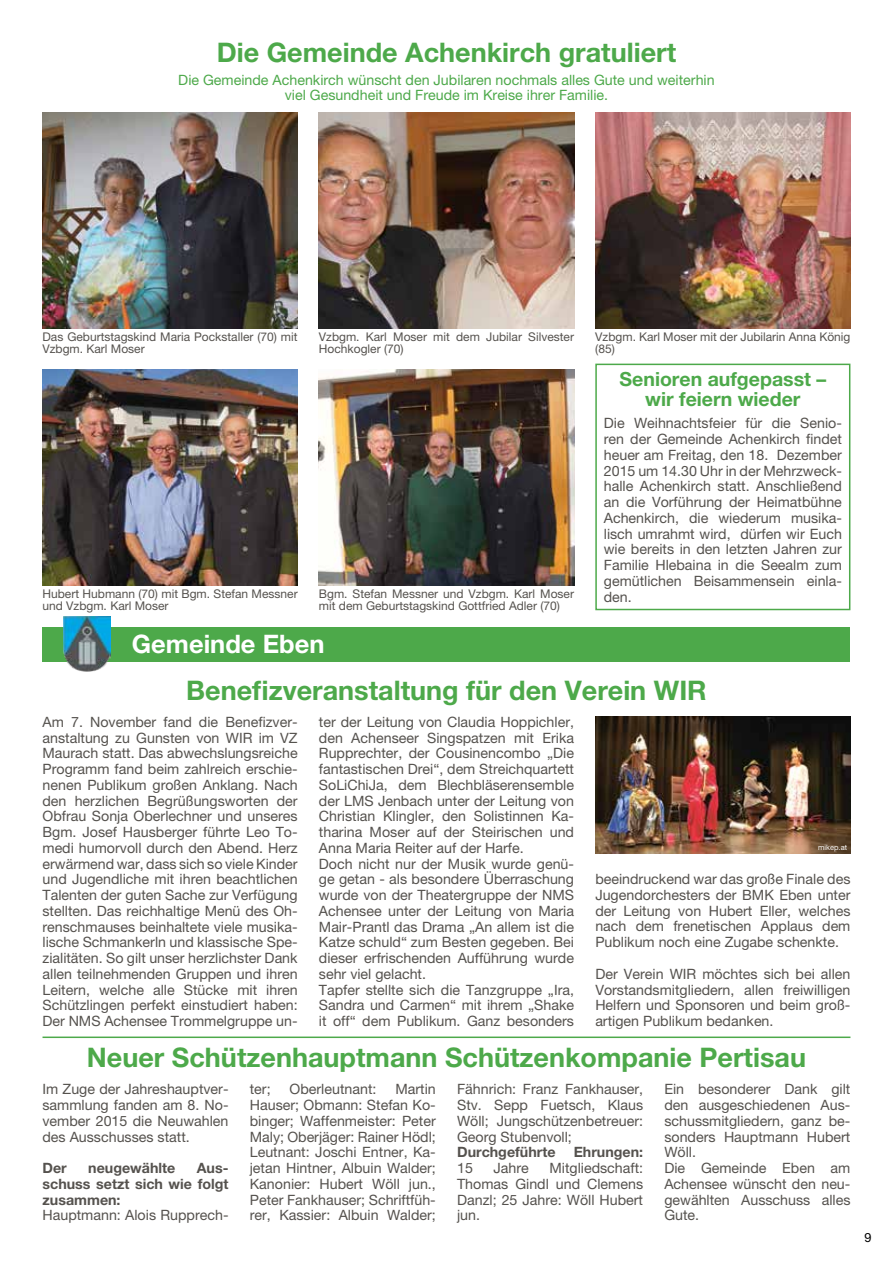
<style>
.page{position:relative;width:893px;height:1263px;background:#fff}
.page>*{position:absolute;margin:0;border:0;box-sizing:border-box;transform-origin:0 0}
.t1{font:700 27px "Helvetica Neue LT Pro";color:#4da94a}
.t2{font:700 25.5px "Helvetica Neue LT Pro";color:#fff}
.t3{font:700 19.5px/19.5px "Helvetica Neue LT Pro";color:#4da94a;text-align:center}
.t4{font:14.25px/15.8px "Helvetica Neue LT Pro";color:#55524e;text-align:justify}
.t5{font:14.25px/15.8px "Helvetica Neue LT Pro";color:#4da94a;text-align:center}
.t6{font:700 14.25px/15.8px "Helvetica Neue LT Pro";color:#55524e;text-align:justify}
.t7{font:12.75px "Helvetica Neue LT Pro";color:#000}
.t8{font:12px/12px "Helvetica Neue LT Pro";color:#55524e}
.t9{font:7.5px "Helvetica Neue LT Pro";color:#fff}
</style>
<div class="page">
<div style="left:595px;top:364px;width:255px;height:246px;background:#fff;border:2px solid #4da94a"></div>
<hr style="left:43px;top:1036px;width:807px;height:2px;background:#4da94a">
<div style="left:43px;top:627px;width:807px;height:34px;background:#4da94a"></div>
<img style="left:64px;top:617px;width:47px;height:55px">
<img style="left:595px;top:717px;width:255px;height:136px">
<img style="left:43px;top:112px;width:255px;height:216px">
<img style="left:319px;top:112px;width:255px;height:216px">
<img style="left:43px;top:369px;width:255px;height:216px">
<img style="left:319px;top:369px;width:255px;height:216px">
<img style="left:595px;top:112px;width:255px;height:216px">
<h1 class="t1" style="left:217px;top:35px;width:461px">Die Gemeinde Achenkirch gratuliert</h1>
<p class="t5" style="left:178px;top:72px;width:538px">Die Gemeinde Achenkirch wünscht den Jubilaren nochmals alles Gute und weiterhin viel Gesundheit und Freude im Kreise ihrer Familie.</p>
<p class="t8" style="left:43px;top:331px;width:257px">Das Geburtstagskind Maria Pockstaller (70) mit<br>Vzbgm. Karl Moser</p>
<p class="t8" style="left:319px;top:331px;width:257px">Vzbgm. Karl Moser mit dem Jubilar Silvester<br>Hochkogler (70)</p>
<p class="t8" style="left:43px;top:588px;width:257px">Hubert Hubmann (70) mit Bgm. Stefan Messner und Vzbgm. Karl Moser</p>
<p class="t8" style="left:319px;top:588px;width:257px">Bgm. Stefan Messner und Vzbgm. Karl Moser mit dem Geburtstagskind Gottfried Adler (70)</p>
<h2 class="t2" style="left:132px;top:628px;width:194px">Gemeinde Eben</h2>
<p class="t8" style="left:595px;top:331px;width:257px">Vzbgm. Karl Moser mit der Jubilarin Anna König (85)</p>
<h3 class="t3" style="left:620px;top:369px;width:208px">Senioren aufgepasst – wir feiern wieder</h3>
<p class="t4" style="left:604px;top:415px;width:240px">Die Weihnachtsfeier für die Senio&shy;ren der Gemeinde Achenkirch findet heuer am Freitag, den 18. Dezember 2015 um 14.30 Uhr in der Mehrzweck&shy;halle Achenkirch statt. Anschließend an die Vorführung der Heimatbühne Achenkirch, die wiederum musika&shy;lisch umrahmt wird, dürfen wir Euch wie bereits in den letzten Jahren zur Familie Hlebaina in die Seealm zum gemütlichen Beisammensein einla&shy;den.</p>
<h1 class="t1" style="left:186px;top:673px;width:522px">Benefizveranstaltung für den Verein WIR</h1>
<p class="t4" style="left:43px;top:714px;width:257px">Am 7. November fand die Benefizver&shy;anstaltung zu Gunsten von WIR im VZ Maurach statt. Das abwechslungsreiche Programm fand beim zahlreich erschie&shy;nenen Publikum großen Anklang. Nach den herzlichen Begrüßungsworten der Obfrau Sonja Oberlechner und unseres Bgm. Josef Hausberger führte Leo To&shy;medi humorvoll durch den Abend. Herz erwärmend war, dass sich so viele Kinder und Jugendliche mit ihren beachtlichen Talenten der guten Sache zur Verfügung stellten. Das reichhaltige Menü des Oh&shy;renschmauses beinhaltete viele musika&shy;lische Schmankerln und klassische Spe&shy;zialitäten. So gilt unser herzlichster Dank allen teilnehmenden Gruppen und ihren Leitern, welche alle Stücke mit ihren Schützlingen perfekt einstudiert haben:<br>Der NMS Achensee Trommelgruppe un-</p>
<p class="t4" style="left:319px;top:714px;width:257px;text-align:left">ter der Leitung von Claudia Hoppichler, den Achenseer Singspatzen mit Erika Rupprechter, der Cousinencombo „Die fantastischen Drei“, dem Streichquartett SoLiChiJa, dem Blechbläserensemble der LMS Jenbach unter der Leitung von Christian Klingler, den Solistinnen Ka&shy;tharina Moser auf der Steirischen und Anna Maria Reiter auf der Harfe.<br>Doch nicht nur der Musik wurde genü&shy;ge getan - als besondere Überraschung wurde von der Theatergruppe der NMS Achensee unter der Leitung von Maria Mair-Prantl das Drama „An allem ist die Katze schuld“ zum Besten gegeben. Bei dieser erfrischenden Aufführung wurde sehr viel gelacht.<br>Tapfer stellte sich die Tanzgruppe „Ira, Sandra und Carmen“ mit ihrem „Shake it off“ dem Publikum. Ganz besonders</p>
<p class="t9" style="left:818px;top:843px;width:30px">mikep.at</p>
<p class="t4" style="left:595px;top:871px;width:257px">beeindruckend war das große Finale des Jugendorchesters der BMK Eben unter der Leitung von Hubert Eller, welches nach dem frenetischen Applaus dem Publikum noch eine Zugabe schenkte.</p>
<p class="t4" style="left:595px;top:965px;width:257px">Der Verein WIR möchtes sich bei allen Vorstandsmitgliedern, allen freiwilligen Helfern und Sponsoren und beim groß&shy;artigen Publikum bedanken.</p>
<h1 class="t1" style="left:87px;top:1041px;width:721px">Neuer Schützenhauptmann Schützenkompanie Pertisau</h1>
<p class="t4" style="left:43px;top:1081px;width:188px">Im Zuge der Jahreshauptver&shy;sammlung fanden am 8. No&shy;vember 2015 die Neuwahlen des Ausschusses statt.</p>
<p class="t6" style="left:43px;top:1160px;width:26px">Der</p>
<p class="t6" style="left:88px;top:1160px;width:89px">neugewählte</p>
<p class="t6" style="left:43px;top:1160px;width:188px;text-indent:154px">Aus&shy;schuss setzt sich wie folgt zusammen:</p>
<p class="t4" style="left:43px;top:1207px;width:188px">Hauptmann: Alois Rupprech-</p>
<p class="t4" style="left:250px;top:1081px;width:22px">ter;</p>
<p class="t4" style="left:290px;top:1081px;width:88px">Oberleutnant:</p>
<p class="t4" style="left:250px;top:1081px;width:188px;text-indent:146px">Martin Hauser; Obmann: Stefan Ko&shy;binger; Waffenmeister: Peter Maly; Oberjäger: Rainer Hödl; Leutnant: Joschi Entner, Ka&shy;jetan Hintner, Albuin Walder; Kanonier: Hubert Wöll jun., Peter Fankhauser; Schriftfüh&shy;rer, Kassier: Albuin Walder;</p>
<p class="t4" style="left:457px;top:1081px;width:188px">Fähnrich: Franz Fankhauser, Stv. Sepp Fuetsch, Klaus Wöll; Jungschützenbetreuer:<br>Georg Stubenvoll;</p>
<p class="t6" style="left:457px;top:1144px;width:100px">Durchgeführte</p>
<p class="t6" style="left:574px;top:1144px;width:71px">Ehrungen:</p>
<p class="t4" style="left:457px;top:1160px;width:17px">15</p>
<p class="t4" style="left:493px;top:1160px;width:37px">Jahre</p>
<p class="t4" style="left:457px;top:1160px;width:188px;text-indent:92px">Mitgliedschaft:<br>Thomas Gindl und Clemens Danzl; 25 Jahre: Wöll Hubert jun.</p>
<p class="t4" style="left:664px;top:1081px;width:188px;text-align:left">Ein besonderer Dank gilt den ausgeschiedenen Aus&shy;schussmitgliedern, ganz be&shy;sonders Hauptmann Hubert<br>Wöll.<br>Die Gemeinde Eben am<br>Achensee wünscht den neu&shy;gewählten Ausschuss alles<br>Gute.</p>
<p class="t7" style="left:865px;top:1229px;width:9px">9</p>
</div>
